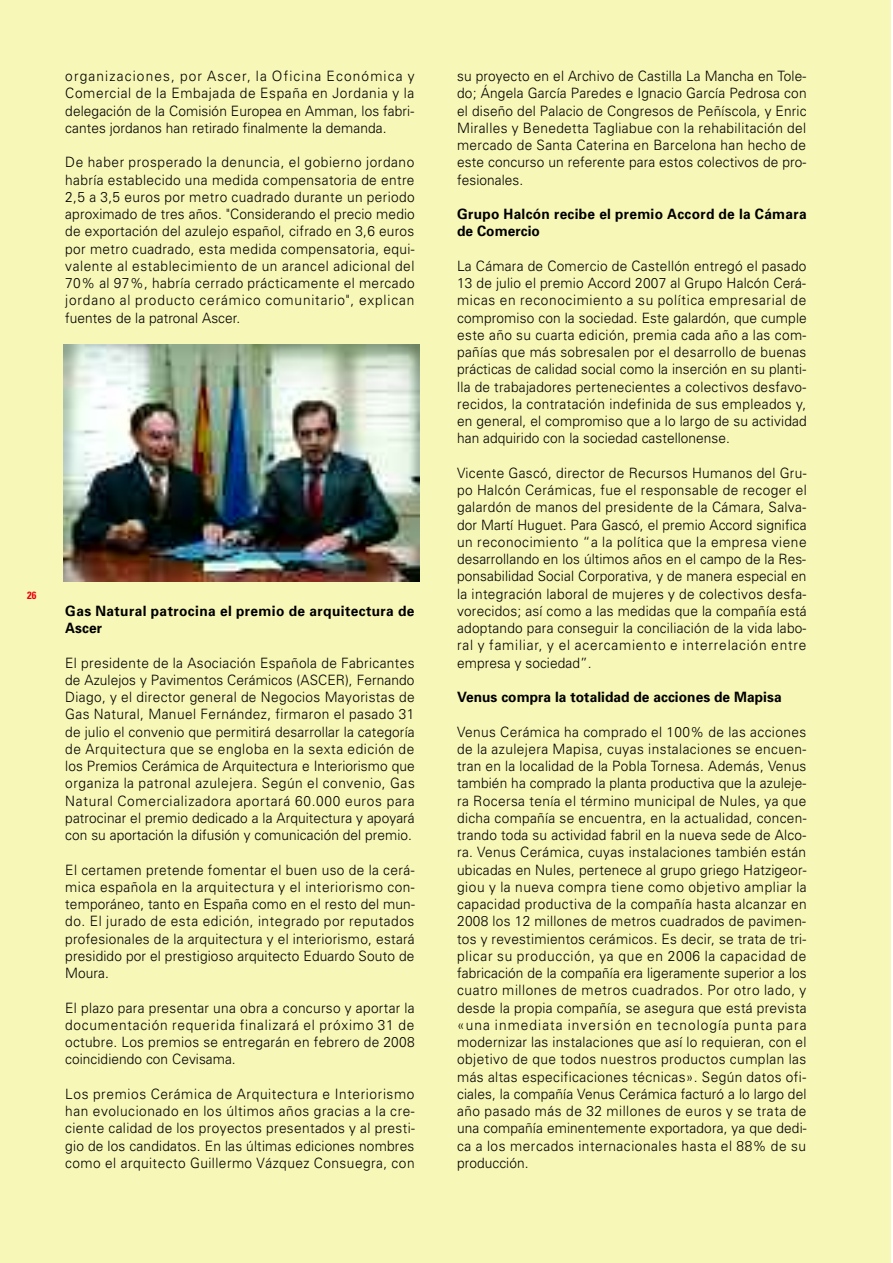
<style>
.page{position:relative;width:893px;height:1263px;background:#fff}
.page>*{position:absolute;margin:0;border:0;box-sizing:border-box;transform-origin:0 0}
.t1{font:300 14.25px/17.2px "Univers";letter-spacing:.01em;color:#000;text-align:justify;scale:.96 1}
.t2{font:700 14.25px/17.2px "Univers";letter-spacing:.02em;color:#000;scale:.96 1}
.t3{font:700 condensed 10.5px "Univers";color:#eb000e}
</style>
<div class="page">
<div style="left:0;top:0;width:891px;height:1263px;background:#f7f7b7"></div>
<img style="left:64px;top:344px;width:356px;height:238px">
<p class="t1" style="left:65px;top:69px;width:365px">organizaciones, por Ascer, la Oficina Económica y Comercial de la Embajada de España en Jordania y la delegación de la Comisión Europea en Amman, los fabri&shy;cantes jordanos han retirado finalmente la demanda.</p>
<p class="t1" style="left:65px;top:155px;width:366px">De haber prosperado la denuncia, el gobierno jordano habría establecido una medida compensatoria de entre 2,5 a 3,5 euros por metro cuadrado durante un periodo aproximado de tres años. "Considerando el precio medio de exportación del azulejo español, cifrado en 3,6 euros por metro cuadrado, esta medida compensatoria, equi&shy;valente al establecimiento de un arancel adicional del 70% al 97%, habría cerrado prácticamente el mercado jordano al producto cerámico comunitario", explican fuentes de la patronal Ascer.</p>
<p class="t3" style="left:27px;top:591px;width:11px">26</p>
<p class="t2" style="left:65px;top:603px;width:365px">Gas Natural patrocina el premio de arquitectura de<br>Ascer</p>
<p class="t1" style="left:65px;top:655px;width:366px">El presidente de la Asociación Española de Fabricantes de Azulejos y Pavimentos Cerámicos (ASCER), Fernando Diago, y el director general de Negocios Mayoristas de Gas Natural, Manuel Fernández, firmaron el pasado 31 de julio el convenio que permitirá desarrollar la categoría de Arquitectura que se engloba en la sexta edición de los Premios Cerámica de Arquitectura e Interiorismo que organiza la patronal azulejera. Según el convenio, Gas Natural Comercializadora aportará 60.000 euros para patrocinar el premio dedicado a la Arquitectura y apoyará con su aportación la difusión y comunicación del premio.</p>
<p class="t1" style="left:65px;top:862px;width:366px">El certamen pretende fomentar el buen uso de la cerá&shy;mica española en la arquitectura y el interiorismo con&shy;temporáneo, tanto en España como en el resto del mun&shy;do. El jurado de esta edición, integrado por reputados profesionales de la arquitectura y el interiorismo, estará presidido por el prestigioso arquitecto Eduardo Souto de Moura.</p>
<p class="t1" style="left:65px;top:1000px;width:366px">El plazo para presentar una obra a concurso y aportar la documentación requerida finalizará el próximo 31 de octubre. Los premios se entregarán en febrero de 2008 coincidiendo con Cevisama.</p>
<p class="t1" style="left:65px;top:1086px;width:366px">Los premios Cerámica de Arquitectura e Interiorismo han evolucionado en los últimos años gracias a la cre&shy;ciente calidad de los proyectos presentados y al presti&shy;gio de los candidatos. En las últimas ediciones nombres como el arquitecto Guillermo Vázquez Consuegra, con</p>
<p class="t1" style="left:457px;top:69px;width:366px">su proyecto en el Archivo de Castilla La Mancha en Tole&shy;do; Ángela García Paredes e Ignacio García Pedrosa con el diseño del Palacio de Congresos de Peñíscola, y Enric Miralles y Benedetta Tagliabue con la rehabilitación del mercado de Santa Caterina en Barcelona han hecho de este concurso un referente para estos colectivos de pro&shy;fesionales.</p>
<p class="t2" style="left:457px;top:207px;width:366px">Grupo Halcón recibe el premio Accord de la Cámara de Comercio</p>
<p class="t1" style="left:457px;top:258px;width:366px">La Cámara de Comercio de Castellón entregó el pasado 13 de julio el premio Accord 2007 al Grupo Halcón Cerá&shy;micas en reconocimiento a su política empresarial de compromiso con la sociedad. Este galardón, que cumple este año su cuarta edición, premia cada año a las com&shy;pañías que más sobresalen por el desarrollo de buenas prácticas de calidad social como la inserción en su planti&shy;lla de trabajadores pertenecientes a colectivos desfavo&shy;recidos, la contratación indefinida de sus empleados y, en general, el compromiso que a lo largo de su actividad han adquirido con la sociedad castellonense.</p>
<p class="t1" style="left:457px;top:465px;width:366px">Vicente Gascó, director de Recursos Humanos del Gru&shy;po Halcón Cerámicas, fue el responsable de recoger el galardón de manos del presidente de la Cámara, Salva&shy;dor Martí Huguet. Para Gascó, el premio Accord significa un reconocimiento “a la política que la empresa viene desarrollando en los últimos años en el campo de la Res&shy;ponsabilidad Social Corporativa, y de manera especial en la integración laboral de mujeres y de colectivos desfa&shy;vorecidos; así como a las medidas que la compañía está adoptando para conseguir la conciliación de la vida labo&shy;ral y familiar, y el acercamiento e interrelación entre empresa y sociedad”.</p>
<p class="t2" style="left:457px;top:690px;width:339px">Venus compra la totalidad de acciones de Mapisa</p>
<p class="t1" style="left:457px;top:724px;width:366px">Venus Cerámica ha comprado el 100% de las acciones de la azulejera Mapisa, cuyas instalaciones se encuen&shy;tran en la localidad de la Pobla Tornesa. Además, Venus también ha comprado la planta productiva que la azuleje&shy;ra Rocersa tenía el término municipal de Nules, ya que dicha compañía se encuentra, en la actualidad, concen&shy;trando toda su actividad fabril en la nueva sede de Alco&shy;ra. Venus Cerámica, cuyas instalaciones también están ubicadas en Nules, pertenece al grupo griego Hatzigeor&shy;giou y la nueva compra tiene como objetivo ampliar la capacidad productiva de la compañía hasta alcanzar en 2008 los 12 millones de metros cuadrados de pavimen&shy;tos y revestimientos cerámicos. Es decir, se trata de tri&shy;plicar su producción, ya que en 2006 la capacidad de fabricación de la compañía era ligeramente superior a los cuatro millones de metros cuadrados. Por otro lado, y desde la propia compañía, se asegura que está prevista «una inmediata inversión en tecnología punta para modernizar las instalaciones que así lo requieran, con el objetivo de que todos nuestros productos cumplan las más altas especificaciones técnicas». Según datos ofi&shy;ciales, la compañía Venus Cerámica facturó a lo largo del año pasado más de 32 millones de euros y se trata de una compañía eminentemente exportadora, ya que dedi&shy;ca a los mercados internacionales hasta el 88% de su producción.</p>
</div>
